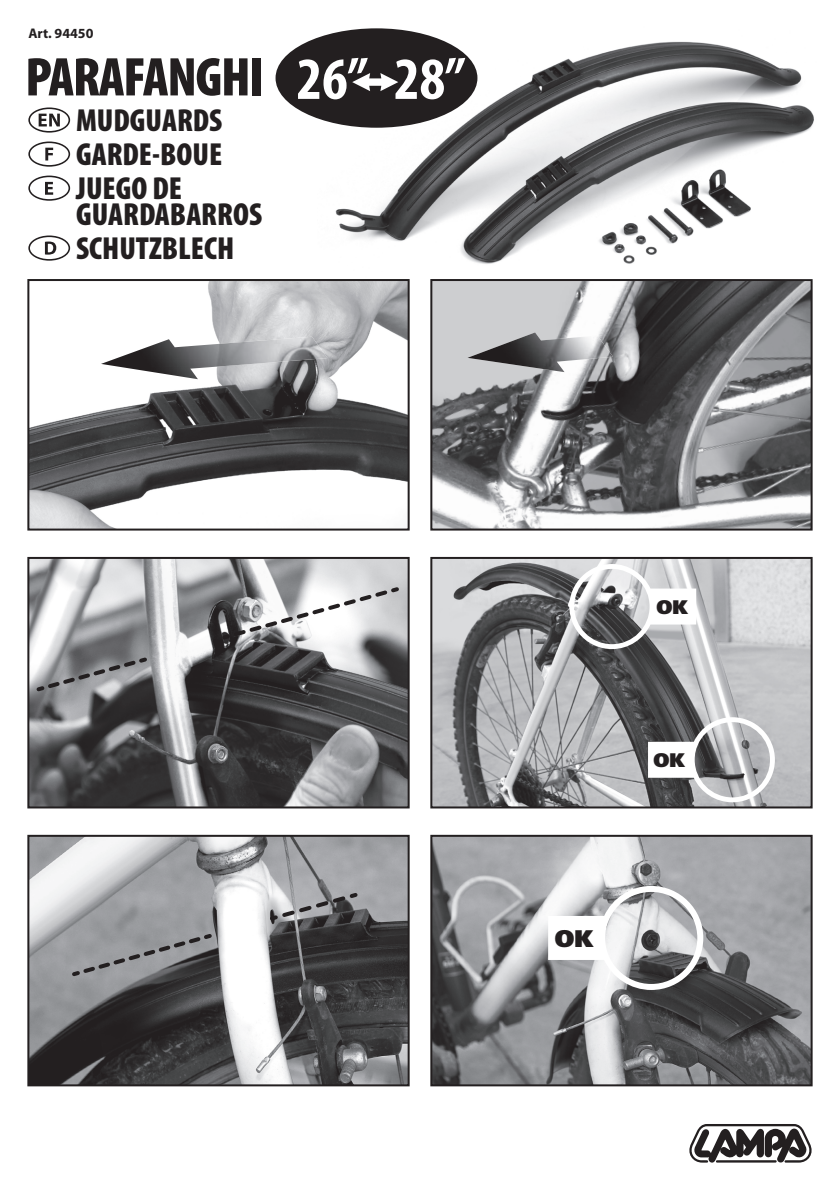
<style>
.page{position:relative;width:840px;height:1191px;background:#fff}
.page>*{position:absolute;margin:0;border:0;box-sizing:border-box;transform-origin:0 0}
.t1{font:700 condensed 60px "Myriad Pro";color:#fff}
.t2{font:900 condensed 55px "Myriad Pro";letter-spacing:-.025em;color:#231f20}
.t3{font:900 condensed 32px/34px "Myriad Pro";color:#231f20;text-align:justify}
.t4{font:900 24px "Frutiger LT Std";color:#231f20}
.t5{font:900 19.6px "Frutiger LT Std";color:#231f20}
.t6{font:700 14px "Myriad Pro";color:#231f20}
</style>
<div class="page">
<img style="left:30px;top:282px;width:376px;height:245px">
<div style="left:27px;top:279px;width:382px;height:251px;border:2px solid #231f20"></div>
<svg style="left:433px;top:282px;width:376px;height:245px;background:#898a8c"></svg>
<div style="left:430px;top:279px;width:382px;height:251px;border:2px solid #231f20"></div>
<img style="left:30px;top:560px;width:376px;height:245px">
<div style="left:27px;top:557px;width:382px;height:251px;border:2px solid #231f20"></div>
<img style="left:433px;top:560px;width:376px;height:245px">
<div style="left:430px;top:557px;width:382px;height:251px;border:2px solid #231f20"></div>
<img style="left:30px;top:838px;width:376px;height:245px">
<div style="left:27px;top:835px;width:382px;height:251px;border:2px solid #231f20"></div>
<img style="left:433px;top:838px;width:376px;height:245px">
<div style="left:430px;top:835px;width:382px;height:251px;border:2px solid #231f20"></div>
<img style="left:319px;top:28px;width:495px;height:236px">
<img style="left:101px;top:337px;width:226px;height:42px">
<img style="left:467px;top:332px;width:145px;height:40px">
<svg style="left:28px;top:141px;width:42px;height:26px"></svg>
<svg style="left:28px;top:235px;width:42px;height:26px"></svg>
<svg style="left:28px;top:176px;width:42px;height:25px"></svg>
<svg style="left:28px;top:107px;width:42px;height:26px"></svg>
<svg style="left:689px;top:1124px;width:123px;height:39px"></svg>
<svg style="left:34px;top:654px;width:116px;height:40px;background:#8a8b8e"></svg>
<svg style="left:219px;top:584px;width:182px;height:58px"></svg>
<svg style="left:267px;top:890px;width:93px;height:33px;background:#8c8c8f"></svg>
<svg style="left:69px;top:931px;width:146px;height:48px;background:#848588"></svg>
<svg style="left:569px;top:564px;width:126px;height:85px"></svg>
<svg style="left:647px;top:717px;width:127px;height:85px"></svg>
<svg style="left:548px;top:886px;width:155px;height:104px"></svg>
<div style="left:275px;top:28px;width:202px;height:100px;background:#231f20;border-radius:50%"></div>
<svg style="left:352px;top:73px;width:46px;height:18px"></svg>
<p class="t6" style="left:28px;top:24px;width:67px">Art. 94450</p>
<h2 class="t2" style="left:25px;top:42px;width:240px">PARAFANGHI</h2>
<p class="t3" style="left:76px;top:102px;width:148px">MUDGUARDS GARDE-BOUE JUEGO DE</p>
<p class="t3" style="left:76px;top:196px;width:187px">GUARDABARROS<br>SCHUTZBLECH</p>
<h1 class="t1" style="left:296px;top:41px;width:170px">26” 28”</h1>
<p class="t5" style="left:656px;top:594px;width:33px">OK</p>
<p class="t5" style="left:653px;top:748px;width:33px">OK</p>
<p class="t4" style="left:554px;top:923px;width:41px">OK</p>
</div>
